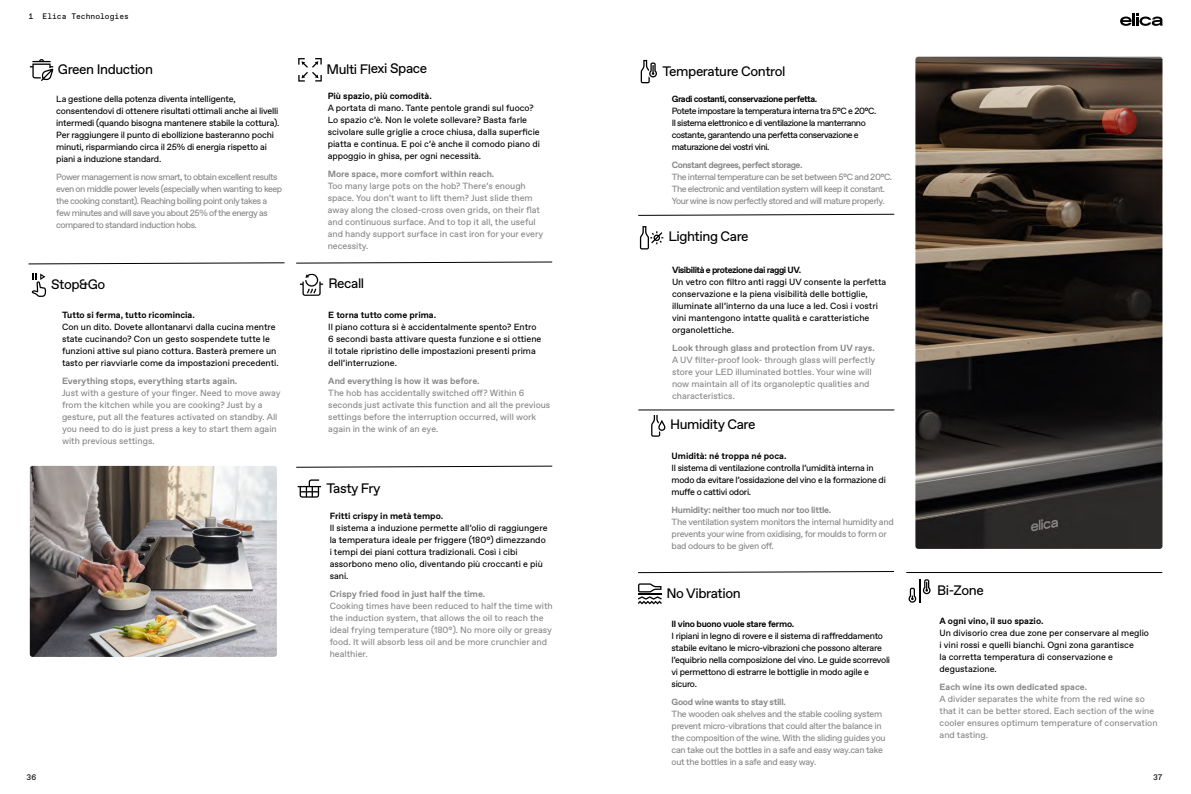
<style>
.page{position:relative;width:1191px;height:794px;background:#fff}
.page>*{position:absolute;margin:0;border:0;box-sizing:border-box;transform-origin:0 0}
.t1{font:13.8px "Elica Favorit";letter-spacing:-.03em;color:#000}
.t2{font:9px/12px "Elica Favorit";letter-spacing:-.005em;color:#000}
.t3{font:9px/12px "Elica Favorit";letter-spacing:-.005em;color:#878787}
.t4{font:9px/12px "Elica Favorit";letter-spacing:-.05em;color:#878787}
.t5{font:9px/12px "Elica Favorit";letter-spacing:-.03em;color:#878787}
.t6{font:9px/12px "Elica Favorit";letter-spacing:-.03em;color:#000}
.t7{font:700 9px "Elica Favorit";color:#878787}
.t8{font:9px/12px "Elica Favorit";letter-spacing:-.05em;color:#000}
.t9{font:700 9px "Elica Favorit";color:#000}
.t10{font:700 9px "Elica Favorit";letter-spacing:-.05em;color:#000}
.t11{font:700 9px "Elica Favorit";letter-spacing:-.03em;color:#878787}
.t12{font:700 9px "Elica Favorit";letter-spacing:-.05em;color:#878787}
.t13{font:700 9px "Elica Favorit";letter-spacing:-.03em;color:#000}
.t14{font:8px "Elica Favorit Mono";color:#000}
</style>
<div class="page">
<img style="left:915px;top:57px;width:247px;height:492px">
<svg style="left:638px;top:214px;width:256px;height:2px"></svg>
<svg style="left:640px;top:60px;width:17px;height:23px"></svg>
<svg style="left:651px;top:416px;width:14px;height:21px"></svg>
<hr style="left:638px;top:410px;width:256px;height:1px;background:#000">
<svg style="left:908px;top:579px;width:22px;height:23px"></svg>
<hr style="left:906px;top:572px;width:256px;height:1px;background:#000">
<svg style="left:296px;top:465px;width:257px;height:3px"></svg>
<svg style="left:298px;top:479px;width:23px;height:18px"></svg>
<img style="left:30px;top:466px;width:247px;height:191px">
<svg style="left:28px;top:262px;width:257px;height:2px"></svg>
<svg style="left:32px;top:273px;width:14px;height:24px"></svg>
<svg style="left:296px;top:261px;width:257px;height:3px"></svg>
<svg style="left:300px;top:274px;width:23px;height:22px"></svg>
<svg style="left:30px;top:59px;width:23px;height:22px"></svg>
<svg style="left:298px;top:58px;width:24px;height:24px"></svg>
<svg style="left:640px;top:226px;width:23px;height:23px"></svg>
<svg style="left:638px;top:571px;width:256px;height:2px"></svg>
<svg style="left:638px;top:583px;width:24px;height:21px"></svg>
<svg style="left:1120px;top:13px;width:42px;height:13px"></svg>
<p class="t14" style="left:28px;top:12px;width:102px">1 Elica Technologies</p>
<h1 class="t1" style="left:58px;top:60px;width:97px">Green Induction</h1>
<h1 class="t1" style="left:326px;top:59px;width:102px">Multi Flexi Space</h1>
<h1 class="t1" style="left:662px;top:62px;width:124px">Temperature Control</h1>
<p class="t2" style="left:56px;top:92px;width:225px">La gestione della potenza diventa intelligente, consentendovi di ottenere risultati ottimali anche ai livelli intermedi (quando bisogna mantenere stabile la cottura).<br>Per raggiungere il punto di ebollizione basteranno pochi minuti, risparmiando circa il 25% di energia rispetto ai piani a induzione standard.</p>
<p class="t4" style="left:56px;top:170px;width:227px">Power management is now smart, to obtain excellent results even on middle power levels (especially when wanting to keep the cooking constant). Reaching boiling point only takes a few minutes and will save you about 25% of the energy as compared to standard induction hobs.</p>
<p class="t9" style="left:328px;top:89px;width:106px">Più spazio, più comodità.</p>
<p class="t2" style="left:328px;top:101px;width:214px">A portata di mano. Tante pentole grandi sul fuoco?<br>Lo spazio c’è. Non le volete sollevare? Basta farle scivolare sulle griglie a croce chiusa, dalla superficie piatta e continua. E poi c’è anche il comodo piano di appoggio in ghisa, per ogni necessità.</p>
<p class="t7" style="left:328px;top:167px;width:168px">More space, more comfort within reach.</p>
<p class="t3" style="left:328px;top:179px;width:217px">Too many large pots on the hob? There’s enough space. You don’t want to lift them? Just slide them away along the closed-cross oven grids, on their flat and continuous surface. And to top it all, the useful and handy support surface in cast iron for your every necessity.</p>
<p class="t10" style="left:671px;top:92px;width:147px">Gradi costanti, conservazione perfetta.</p>
<p class="t8" style="left:671px;top:104px;width:206px">Potete impostare la temperatura interna tra 5°C e 20°C.<br>Il sistema elettronico e di ventilazione la manterranno costante, garantendo una perfetta conservazione e maturazione dei vostri vini.</p>
<p class="t12" style="left:671px;top:158px;width:132px">Constant degrees, perfect storage.</p>
<p class="t4" style="left:671px;top:170px;width:222px">The internal temperature can be set between 5°C and 20°C.<br>The electronic and ventilation system will keep it constant.<br>Your wine is now perfectly stored and will mature properly.</p>
<h1 class="t1" style="left:668px;top:227px;width:82px">Lighting Care</h1>
<h1 class="t1" style="left:51px;top:275px;width:56px">Stop&amp;Go</h1>
<p class="t9" style="left:62px;top:308px;width:134px">Tutto si ferma, tutto ricomincia.</p>
<p class="t2" style="left:62px;top:320px;width:218px">Con un dito. Dovete allontanarvi dalla cucina mentre state cucinando? Con un gesto sospendete tutte le funzioni attive sul piano cottura. Basterà premere un tasto per riavviarle come da impostazioni precedenti.</p>
<p class="t7" style="left:62px;top:374px;width:177px">Everything stops, everything starts again.</p>
<p class="t3" style="left:62px;top:386px;width:220px">Just with a gesture of your finger. Need to move away from the kitchen while you are cooking? Just by a gesture, put all the features activated on standby. All you need to do is just press a key to start them again with previous settings.</p>
<h1 class="t1" style="left:328px;top:274px;width:38px">Recall</h1>
<p class="t9" style="left:328px;top:308px;width:109px">E torna tutto come prima.</p>
<p class="t2" style="left:328px;top:320px;width:215px">Il piano cottura si è accidentalmente spento? Entro 6 secondi basta attivare questa funzione e si ottiene il totale ripristino delle impostazioni presenti prima dell’interruzione.</p>
<p class="t7" style="left:328px;top:374px;width:153px">And everything is how it was before.</p>
<p class="t3" style="left:328px;top:386px;width:223px">The hob has accidentally switched off? Within 6 seconds just activate this function and all the previous settings before the interruption occurred, will work again in the wink of an eye.</p>
<h1 class="t1" style="left:326px;top:479px;width:56px">Tasty Fry</h1>
<p class="t9" style="left:330px;top:509px;width:115px">Fritti crispy in metà tempo.</p>
<p class="t2" style="left:330px;top:521px;width:219px">Il sistema a induzione permette all’olio di raggiungere la temperatura ideale per friggere (180°) dimezzando i tempi dei piani cottura tradizionali. Così i cibi assorbono meno olio, diventando più croccanti e più sani.</p>
<p class="t7" style="left:330px;top:587px;width:157px">Crispy fried food in just half the time.</p>
<p class="t3" style="left:330px;top:599px;width:225px">Cooking times have been reduced to half the time with the induction system, that allows the oil to reach the ideal frying temperature (180°). No more oily or greasy food. It will absorb less oil and be more crunchier and healthier.</p>
<p class="t10" style="left:672px;top:263px;width:131px">Visibilità e protezione dai raggi UV.</p>
<p class="t2" style="left:672px;top:275px;width:216px">Un vetro con filtro anti raggi UV consente la perfetta conservazione e la piena visibilità delle bottiglie, illuminate all’interno da una luce a led. Così i vostri vini mantengono intatte qualità e caratteristiche organolettiche.</p>
<p class="t7" style="left:672px;top:341px;width:204px">Look through glass and protection from UV rays.</p>
<p class="t3" style="left:672px;top:353px;width:205px">A UV filter-proof look- through glass will perfectly store your LED illuminated bottles. Your wine will now maintain all of its organoleptic qualities and characteristics.</p>
<h1 class="t1" style="left:670px;top:414px;width:87px">Humidity Care</h1>
<p class="t9" style="left:671px;top:449px;width:116px">Umidità: né troppa né poca.</p>
<p class="t6" style="left:671px;top:461px;width:216px">Il sistema di ventilazione controlla l’umidità interna in modo da evitare l’ossidazione del vino e la formazione di muffe o cattivi odori.</p>
<p class="t11" style="left:671px;top:503px;width:161px">Humidity: neither too much nor too little.</p>
<p class="t5" style="left:671px;top:515px;width:224px">The ventilation system monitors the internal humidity and prevents your wine from oxidising, for moulds to form or bad odours to be given off.</p>
<h1 class="t1" style="left:666px;top:584px;width:76px">No Vibration</h1>
<p class="t13" style="left:671px;top:617px;width:124px">Il vino buono vuole stare fermo.</p>
<p class="t6" style="left:671px;top:629px;width:220px">I ripiani in legno di rovere e il sistema di raffreddamento stabile evitano le micro-vibrazioni che possono alterare l’equibrio nella composizione del vino. Le guide scorrevoli vi permettono di estrarre le bottiglie in modo agile e sicuro.</p>
<p class="t11" style="left:671px;top:695px;width:116px">Good wine wants to stay still.</p>
<p class="t5" style="left:671px;top:707px;width:216px">The wooden oak shelves and the stable cooling system prevent micro-vibrations that could alter the balance in the composition of the wine. With the sliding guides you can take out the bottles in a safe and easy way.can take out the bottles in a safe and easy way.</p>
<h1 class="t1" style="left:937px;top:581px;width:48px">Bi-Zone</h1>
<p class="t9" style="left:939px;top:614px;width:106px">A ogni vino, il suo spazio.</p>
<p class="t2" style="left:939px;top:626px;width:211px">Un divisorio crea due zone per conservare al meglio i vini rossi e quelli bianchi. Ogni zona garantisce<br>la corretta temperatura di conservazione e degustazione.</p>
<p class="t7" style="left:939px;top:680px;width:149px">Each wine its own dedicated space.</p>
<p class="t3" style="left:939px;top:692px;width:220px">A divider separates the white from the red wine so that it can be better stored. Each section of the wine cooler ensures optimum temperature of conservation and tasting.</p>
<p class="t14" style="left:27px;top:772px;width:11px">36</p>
<p class="t14" style="left:1153px;top:772px;width:11px">37</p>
</div>
